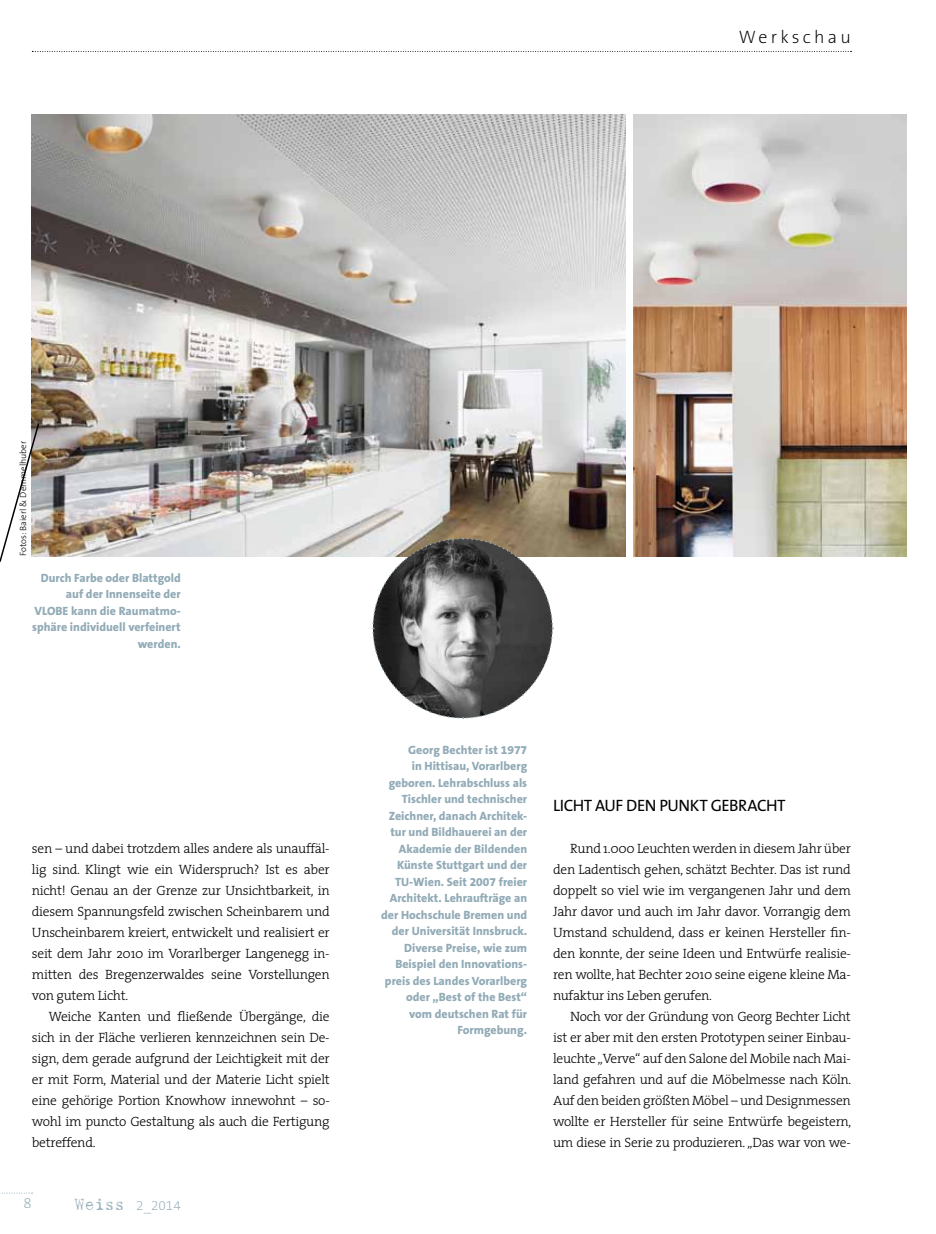
<style>
.page{position:relative;width:936px;height:1234px;background:#fff}
.page>*{position:absolute;margin:0;border:0;box-sizing:border-box;transform-origin:0 0}
.t1{font:200 18px "The Sans B2";letter-spacing:.18em;color:#000}
.t2{font:16.5px "The Sans B5 Plain";letter-spacing:-.025em;color:#000}
.t3{font:200 15px "The Sans B2";color:#92abb7}
.t4{font:300 13.5px/21px "The Serif";letter-spacing:-.02em;color:#000;text-align:justify}
.t5{font:200 13.5px "The Sans B2";color:#92abb7}
.t6{font:800 12px/16.5px "The Sans B8";color:#92abb7;text-align:right}
.t7{font:300 9px "The Sans B3";color:#000}
.s1{font-family:"Harting";font-weight:400;font-size:16.5px}
</style>
<div class="page">
<svg style="left:32px;top:51px;width:819px;height:1px"></svg>
<svg style="left:0;top:1192px;width:33px;height:1px"></svg>
<img style="left:32px;top:115px;width:593px;height:441px">
<img style="left:634px;top:115px;width:272px;height:441px">
<svg style="left:0;top:421px;width:40px;height:141px"></svg>
<svg style="left:371px;top:537px;width:183px;height:182px"></svg>
<h1 class="t1" style="left:738px;top:27px;width:113px">Werkschau</h1>
<p class="t7" style="left:18px;top:556px;width:117px;rotate:-90deg">Fotos: Baierl &amp; Demmelhuber</p>
<p class="t6" style="left:32px;top:570px;width:150px">Durch Farbe oder Blattgold auf der Innenseite der<br>VLOBE kann die Raumatmo&shy;sphäre individuell verfeinert werden.</p>
<p class="t4" style="left:32px;top:837px;width:299px">sen – und dabei trotzdem alles andere als unauffäl&shy;lig sind. Klingt wie ein Widerspruch? Ist es aber nicht! Genau an der Grenze zur Unsichtbarkeit, in diesem Spannungsfeld zwischen Scheinbarem und Unscheinbarem kreiert, entwickelt und realisiert er seit dem Jahr 2010 im Vorarlberger Langenegg in&shy;mitten des Bregenzerwaldes seine Vorstellungen von gutem Licht.</p>
<p class="t4" style="left:32px;top:1005px;width:299px;text-indent:17px">Weiche Kanten und fließende Übergänge, die sich in der Fläche verlieren kennzeichnen sein De&shy;sign, dem gerade aufgrund der Leichtigkeit mit der er mit Form, Material und der Materie Licht spielt eine gehörige Portion Knowhow innewohnt – so&shy;wohl im puncto Gestaltung als auch die Fertigung betreffend.</p>
<p class="t3" style="left:24px;top:1194px;width:10px">8</p>
<p class="t5" style="left:75px;top:1198px;width:108px"><span class="s1">Weiss</span> 2_2014</p>
<p class="t6" style="left:381px;top:741px;width:147px">Georg Bechter ist 1977<br>in Hittisau, Vorarlberg geboren. Lehrabschluss als<br>Tischler und technischer<br>Zeichner, danach Architek&shy;tur und Bildhauerei an der<br>Akademie der Bildenden<br>Künste Stuttgart und der<br>TU-Wien. Seit 2007 freier<br>Architekt. Lehraufträge an der Hochschule Bremen und der Universität Innsbruck.<br>Diverse Preise, wie zum<br>Beispiel den Innovations&shy;preis des Landes Vorarlberg oder „Best of the Best“ vom deutschen Rat für<br>Formgebung.</p>
<p class="t2" style="left:553px;top:796px;width:234px">LICHT AUF DEN PUNKT GEBRACHT</p>
<p class="t4" style="left:553px;top:837px;width:299px;text-indent:17px">Rund 1.000 Leuchten werden in diesem Jahr über den Ladentisch gehen, schätzt Bechter. Das ist rund doppelt so viel wie im vergangenen Jahr und dem Jahr davor und auch im Jahr davor. Vorrangig dem Umstand schuldend, dass er keinen Hersteller fin&shy;den konnte, der seine Ideen und Entwürfe realisie&shy;ren wollte, hat Bechter 2010 seine eigene kleine Ma&shy;nufaktur ins Leben gerufen.</p>
<p class="t4" style="left:553px;top:1005px;width:300px;text-indent:17px">Noch vor der Gründung von Georg Bechter Licht ist er aber mit den ersten Prototypen seiner Einbau&shy;leuchte „Verve“ auf den Salone del Mobile nach Mai&shy;land gefahren und auf die Möbelmesse nach Köln.<br>Auf den beiden größten Möbel – und Designmessen wollte er Hersteller für seine Entwürfe begeistern, um diese in Serie zu produzieren. „Das war von we-</p>
</div>
